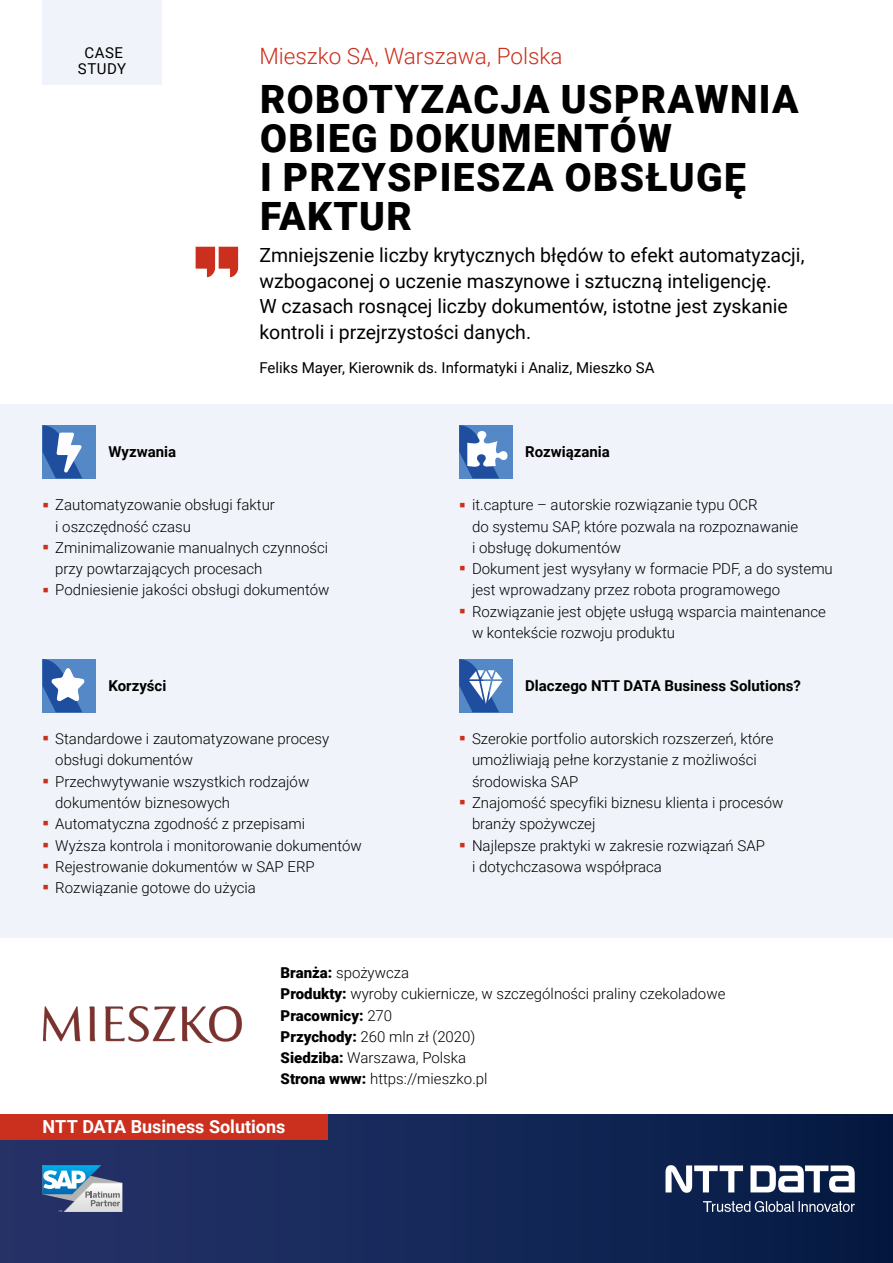
<style>
.page{position:relative;width:893px;height:1263px;background:#fff}
.page>*{position:absolute;margin:0;border:0;box-sizing:border-box;transform-origin:0 0}
.t1{font:900 39px/39px "Roboto";letter-spacing:.035em;color:#000}
.t2{font:900 34.95px "Roboto";color:#cb2f1d;scale:.43 1}
.t3{font:300 22.5px "Roboto";color:#cb2f1d}
.t4{font:19.5px/25.5px "Roboto";color:#000}
.t5{font:700 18px "Roboto";color:#fff}
.t6{font:300 15px/21.3px "Roboto";color:#000}
.t7{font:700 15px "Roboto";color:#000}
.t8{font:15px "Roboto";color:#000}
.t9{font:15px/16.5px "Roboto";letter-spacing:.035em;color:#000;text-align:center}
.s1{font-weight:900}
</style>
<div class="page">
<div style="left:0;top:1114px;width:893px;height:149px;background:linear-gradient(to right,#27346b,#041b44)"></div>
<svg style="left:43px;top:1165px;width:79px;height:47px"></svg>
<div style="left:0;top:1114px;width:327px;height:26px;background:#cb2f1d"></div>
<svg style="left:750px;top:1165px;width:105px;height:27px"></svg>
<svg style="left:665px;top:1165px;width:78px;height:28px"></svg>
<svg style="left:703px;top:1201px;width:152px;height:11px;background:#52617e"></svg>
<div style="left:43px;top:0;width:119px;height:85px;background:#f0f3f9"></div>
<div style="left:0;top:404px;width:893px;height:534px;background:#f0f3f9"></div>
<div style="left:43px;top:425px;width:53px;height:53px;background:#5488c7"></div>
<svg style="left:43px;top:425px;width:39px;height:53px"></svg>
<div style="left:459px;top:425px;width:53px;height:53px;background:#5488c7"></div>
<svg style="left:459px;top:425px;width:48px;height:53px"></svg>
<div style="left:43px;top:659px;width:53px;height:53px;background:#5488c7"></div>
<svg style="left:43px;top:659px;width:42px;height:53px"></svg>
<div style="left:459px;top:659px;width:53px;height:53px;background:#5488c7"></div>
<svg style="left:459px;top:659px;width:44px;height:53px"></svg>
<svg style="left:196px;top:247px;width:42px;height:30px"></svg>
<img style="left:44px;top:1007px;width:197px;height:36px">
<p class="t9" style="left:78px;top:44px;width:50px">CASE<br>STUDY</p>
<h3 class="t3" style="left:259px;top:40px;width:305px">Mieszko SA, Warszawa, Polska</h3>
<h1 class="t1" style="left:260px;top:79px;width:540px">ROBOTYZACJA USPRAWNIA<br>OBIEG DOKUMENTÓW<br>I PRZYSPIESZA OBSŁUGĘ<br>FAKTUR</h1>
<h3 class="t4" style="left:259px;top:242px;width:547px">Zmniejszenie liczby krytycznych błędów to efekt automatyzacji, wzbogaconej o uczenie maszynowe i sztuczną inteligencję.<br>W czasach rosnącej liczby dokumentów, istotne jest zyskanie kontroli i przejrzystości danych.</h3>
<p class="t8" style="left:259px;top:357px;width:397px">Feliks Mayer, Kierownik ds. Informatyki i Analiz, Mieszko SA</p>
<p class="t7" style="left:108px;top:442px;width:77px">Challenges</p>
<p class="t7" style="left:525px;top:441px;width:65px">S lut ons</p>
<p class="t7" style="left:108px;top:442px;width:69px">Wyzwania</p>
<p class="t7" style="left:525px;top:441px;width:86px">Rozwiązania</p>
<h2 class="t2" style="left:43px;top:479px;width:17px">-</h2>
<p class="t6" style="left:55px;top:494px;width:221px">Zautomatyzowanie obsługi faktur i oszczędność czasu</p>
<h2 class="t2" style="left:43px;top:521px;width:17px">-</h2>
<p class="t6" style="left:55px;top:536px;width:274px">Zminimalizowanie manualnych czynności przy powtarzających procesach</p>
<h2 class="t2" style="left:43px;top:564px;width:17px">-</h2>
<p class="t6" style="left:55px;top:579px;width:276px">Podniesienie jakości obsługi dokumentów</p>
<h2 class="t2" style="left:459px;top:479px;width:17px">-</h2>
<p class="t6" style="left:472px;top:494px;width:328px">it.capture – autorskie rozwiązanie typu OCR<br>do systemu SAP, które pozwala na rozpoznawanie i obsługę dokumentów</p>
<h2 class="t2" style="left:459px;top:542px;width:17px">-</h2>
<p class="t6" style="left:472px;top:557px;width:362px">Dokument jest wysyłany w formacie PDF, a do systemu jest wprowadzany przez robota programowego</p>
<h2 class="t2" style="left:459px;top:585px;width:17px">-</h2>
<p class="t6" style="left:472px;top:600px;width:355px">Rozwiązanie jest objęte usługą wsparcia maintenance w kontekście rozwoju produktu</p>
<p class="t7" style="left:108px;top:675px;width:59px">Korzyści</p>
<p class="t7" style="left:525px;top:675px;width:277px">Dlaczego NTT DATA Business Solutions?</p>
<h2 class="t2" style="left:43px;top:712px;width:17px">-</h2>
<p class="t6" style="left:55px;top:728px;width:275px">Standardowe i zautomatyzowane procesy obsługi dokumentów</p>
<h2 class="t2" style="left:43px;top:755px;width:17px">-</h2>
<p class="t6" style="left:55px;top:770px;width:256px">Przechwytywanie wszystkich rodzajów dokumentów biznesowych</p>
<h2 class="t2" style="left:43px;top:797px;width:17px">-</h2>
<p class="t6" style="left:55px;top:813px;width:251px">Automatyczna zgodność z przepisami</p>
<h2 class="t2" style="left:43px;top:819px;width:17px">-</h2>
<p class="t6" style="left:55px;top:834px;width:308px">Wyższa kontrola i monitorowanie dokumentów</p>
<h2 class="t2" style="left:43px;top:840px;width:17px">-</h2>
<p class="t6" style="left:55px;top:855px;width:261px">Rejestrowanie dokumentów w SAP ERP</p>
<h2 class="t2" style="left:43px;top:861px;width:17px">-</h2>
<p class="t6" style="left:55px;top:876px;width:202px">Rozwiązanie gotowe do użycia</p>
<h2 class="t2" style="left:459px;top:712px;width:17px">-</h2>
<p class="t6" style="left:472px;top:728px;width:303px">Szerokie portfolio autorskich rozszerzeń, które umożliwiają pełne korzystanie z możliwości środowiska SAP</p>
<h2 class="t2" style="left:459px;top:776px;width:17px">-</h2>
<p class="t6" style="left:472px;top:791px;width:313px">Znajomość specyfiki biznesu klienta i procesów branży spożywczej</p>
<h2 class="t2" style="left:459px;top:819px;width:17px">-</h2>
<p class="t6" style="left:472px;top:834px;width:294px">Najlepsze praktyki w zakresie rozwiązań SAP i dotychczasowa współpraca</p>
<p class="t6" style="left:281px;top:961px;width:446px"><span class="s1">Branża:</span> spożywcza<br><span class="s1">Produkty:</span> wyroby cukiernicze, w szczególności praliny czekoladowe<br><span class="s1">Pracownicy:</span> 270<br><span class="s1">Przychody:</span> 260 mln zł (2020)<br><span class="s1">Siedziba:</span> Warszawa, Polska<br><span class="s1">Strona www:</span> https://mieszko.pl</p>
<p class="t5" style="left:43px;top:1114px;width:244px">NTT DATA Business Solutions</p>
</div>
